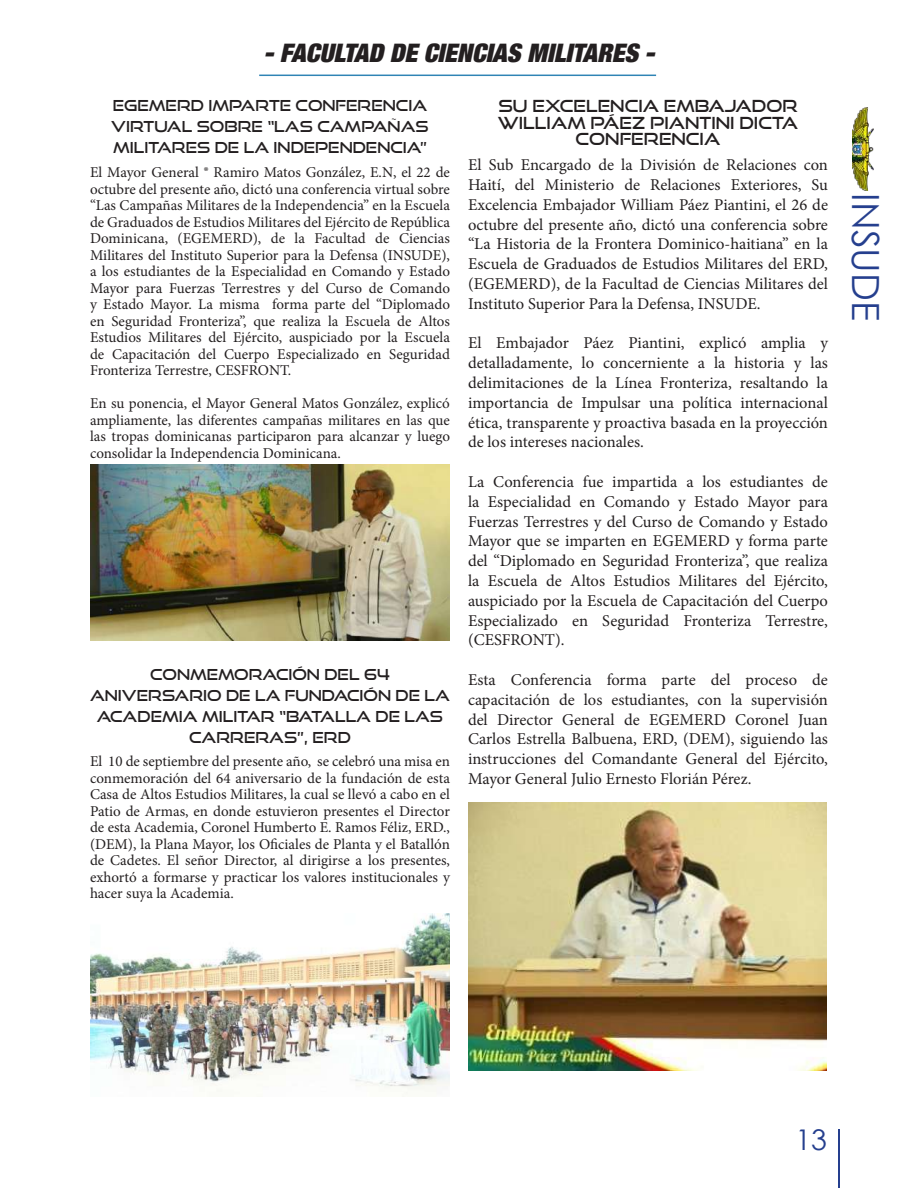
<style>
.page{position:relative;width:918px;height:1188px;background:#fff}
.page>*{position:absolute;margin:0;border:0;box-sizing:border-box;transform-origin:0 0}
.t1{font:37.5px "Century Gothic";color:#253f8e}
.t2{font:28.5px "Century Gothic";color:#253f8e}
.t3{font:italic 900 condensed 25.5px "Helvetica Neue LT Com";color:#231f20}
.t4{font:16.5px/19.8px "Minion Pro";color:#231f20;text-align:justify}
.t5{font:16.5px/16.5px "Good Times Rg";color:#231f20;text-align:center}
.t6{font:15px/16.5px "Minion Pro";color:#231f20;text-align:justify}
.t7{font:15px/21px "Good Times Rg";color:#231f20;text-align:justify}
</style>
<div class="page">
<img style="left:90px;top:465px;width:360px;height:175px">
<img style="left:90px;top:914px;width:360px;height:183px">
<hr style="left:839px;top:1129px;width:1px;height:58px;background:#253f8e">
<hr style="left:259px;top:75px;width:397px;height:1px;background:#2f84b5">
<img style="left:468px;top:802px;width:359px;height:268px">
<img style="left:852px;top:108px;width:22px;height:83px">
<h3 class="t3" style="left:264px;top:36px;width:392px">- FACULTAD DE CIENCIAS MILITARES -</h3>
<p class="t7" style="left:111px;top:95px;width:319px">EGEMERD IMPARTE CONFERENCIA VIRTUAL SOBRE “LAS CAMPAÑAS MILITARES DE LA INDEPENDENCIA”</p>
<p class="t5" style="left:498px;top:97px;width:302px">SU EXCELENCIA EMBAJADOR<br>WILLIAM PÁEZ PIANTINI DICTA<br>CONFERENCIA</p>
<p class="t6" style="left:90px;top:164px;width:362px">El Mayor General ® Ramiro Matos González, E.N, el 22 de octubre del presente año, dictó una conferencia virtual sobre “Las Campañas Militares de la Independencia” en la Escuela de Graduados de Estudios Militares del Ejército de República Dominicana, (EGEMERD), de la Facultad de Ciencias Militares del Instituto Superior para la Defensa (INSUDE), a los estudiantes de la Especialidad en Comando y Estado Mayor para Fuerzas Terrestres y del Curso de Comando y Estado Mayor. La misma forma parte del “Diplomado en Seguridad Fronteriza”, que realiza la Escuela de Altos Estudios Militares del Ejército, auspiciado por la Escuela de Capacitación del Cuerpo Especializado en Seguridad Fronteriza Terrestre, CESFRONT.</p>
<p class="t6" style="left:90px;top:395px;width:362px">En su ponencia, el Mayor General Matos González, explicó ampliamente, las diferentes campañas militares en las que las tropas dominicanas participaron para alcanzar y luego consolidar la Independencia Dominicana.</p>
<p class="t7" style="left:90px;top:664px;width:361px;text-align:center">CONMEMORACIÓN DEL 64<br>ANIVERSARIO DE LA FUNDACIÓN DE LA<br>ACADEMIA MILITAR “BATALLA DE LAS<br>CARRERAS”, ERD</p>
<p class="t6" style="left:90px;top:753px;width:362px">El 10 de septiembre del presente año, se celebró una misa en conmemoración del 64 aniversario de la fundación de esta Casa de Altos Estudios Militares, la cual se llevó a cabo en el Patio de Armas, en donde estuvieron presentes el Director de esta Academia, Coronel Humberto E. Ramos Féliz, ERD., (DEM), la Plana Mayor, los Oficiales de Planta y el Batallón de Cadetes. El señor Director, al dirigirse a los presentes, exhortó a formarse y practicar los valores institucionales y hacer suya la Academia.</p>
<p class="t4" style="left:468px;top:155px;width:362px">El Sub Encargado de la División de Relaciones con Haití, del Ministerio de Relaciones Exteriores, Su Excelencia Embajador William Páez Piantini, el 26 de octubre del presente año, dictó una conferencia sobre “La Historia de la Frontera Dominico-haitiana” en la Escuela de Graduados de Estudios Militares del ERD, (EGEMERD), de la Facultad de Ciencias Militares del Instituto Superior Para la Defensa, INSUDE.</p>
<p class="t4" style="left:468px;top:333px;width:362px">El Embajador Páez Piantini, explicó amplia y detalladamente, lo concerniente a la historia y las delimitaciones de la Línea Fronteriza, resaltando la importancia de Impulsar una política internacional ética, transparente y proactiva basada en la proyección de los intereses nacionales.</p>
<p class="t4" style="left:468px;top:472px;width:362px">La Conferencia fue impartida a los estudiantes de la Especialidad en Comando y Estado Mayor para Fuerzas Terrestres y del Curso de Comando y Estado Mayor que se imparten en EGEMERD y forma parte del “Diplomado en Seguridad Fronteriza”, que realiza la Escuela de Altos Estudios Militares del Ejército, auspiciado por la Escuela de Capacitación del Cuerpo Especializado en Seguridad Fronteriza Terrestre, (CESFRONT).</p>
<p class="t4" style="left:468px;top:670px;width:362px">Esta Conferencia forma parte del proceso de capacitación de los estudiantes, con la supervisión del Director General de EGEMERD Coronel Juan Carlos Estrella Balbuena, ERD, (DEM), siguiendo las instrucciones del Comandante General del Ejército, Mayor General Julio Ernesto Florián Pérez.</p>
<h1 class="t1" style="left:892px;top:193px;width:129px;rotate:90deg">INSUDE</h1>
<h2 class="t2" style="left:795px;top:1120px;width:33px">13</h2>
</div>
